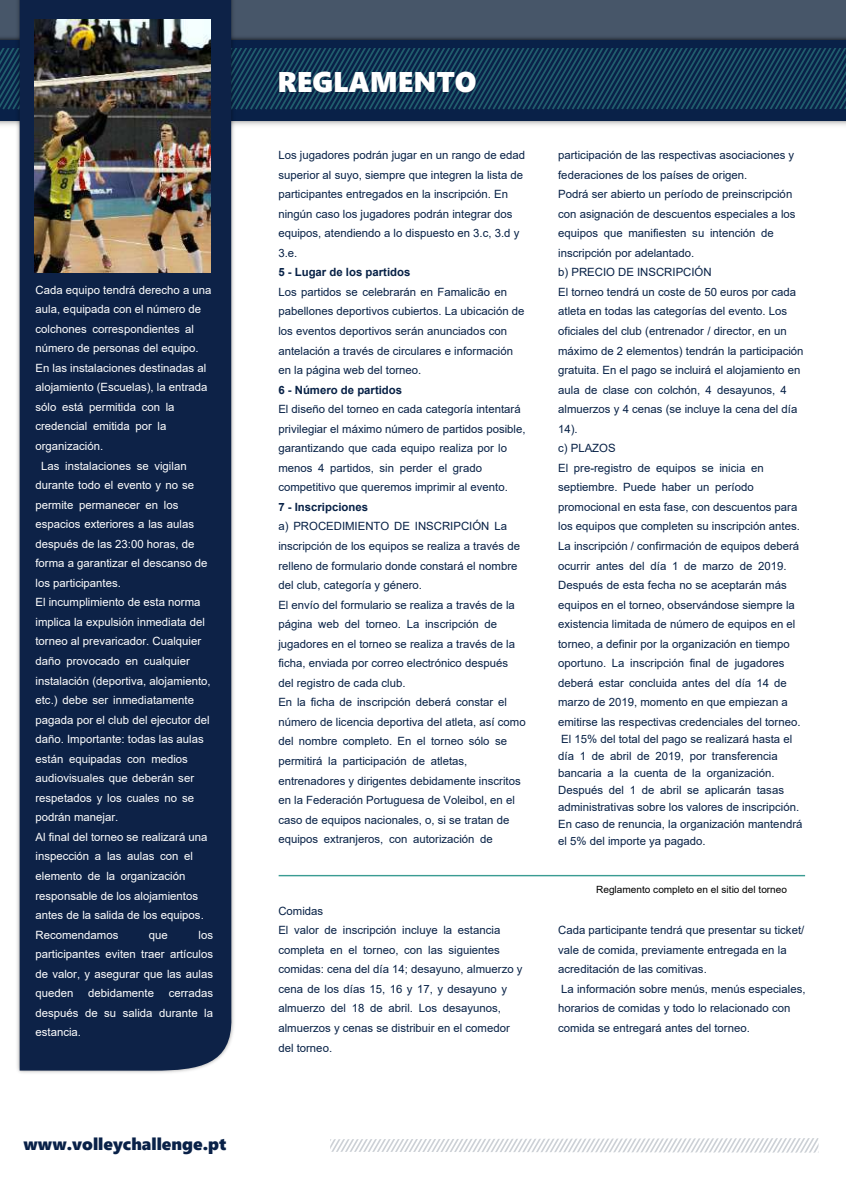
<style>
.page{position:relative;width:846px;height:1196px;background:#fff}
.page>*{position:absolute;margin:0;border:0;box-sizing:border-box;transform-origin:0 0}
.t1{font:28.4px "Segoe UI Black";color:#fff}
.t2{font:17px "Segoe UI Black";color:#092148}
.t3{font:11.4px/19.6px "Arial";color:#072146}
.t4{font:11.4px/19.6px "Arial";color:#fff;text-align:justify}
.t5{font:700 11.4px "Arial";color:#072146}
.t6{font:10px "Arial";color:#000}
</style>
<div class="page">
<div style="left:0;top:0;width:845px;height:61px;background:#475669"></div>
<div style="left:0;top:40px;width:845px;height:80px;background:#092148"></div>
<svg style="left:0;top:48px;width:845px;height:62px"></svg>
<svg style="left:330px;top:1138px;width:488px;height:14px"></svg>
<img style="left:14px;top:0;width:222px;height:1073px">
<div style="left:20px;top:0;width:212px;height:1070px;background:#0d2247"></div>
<hr style="left:278px;top:875px;width:526px;height:1px;background:#3a9c93">
<img style="left:276px;top:37px;width:530px;height:89px">
<img style="left:35px;top:19px;width:175px;height:253px">
<p class="t4" style="left:35px;top:281px;width:177px">Cada equipo tendrá derecho a una</p>
<p class="t4" style="left:35px;top:300px;width:167px">aula, equipada con el número de</p>
<p class="t4" style="left:35px;top:320px;width:160px">colchones correspondientes al</p>
<p class="t4" style="left:35px;top:339px;width:165px">número de personas del equipo.</p>
<p class="t4" style="left:35px;top:359px;width:172px">En las instalaciones destinadas al</p>
<p class="t4" style="left:35px;top:378px;width:173px">alojamiento (Escuelas), la entrada</p>
<p class="t4" style="left:35px;top:398px;width:140px">sólo está permitida con la</p>
<p class="t4" style="left:35px;top:417px;width:132px">credencial emitida por la</p>
<p class="t4" style="left:35px;top:437px;width:69px">organización.</p>
<p class="t4" style="left:41px;top:457px;width:147px">Las instalaciones se vigilan</p>
<p class="t4" style="left:35px;top:476px;width:160px">durante todo el evento y no se</p>
<p class="t4" style="left:35px;top:496px;width:144px">permite permanecer en los</p>
<p class="t4" style="left:35px;top:515px;width:160px">espacios exteriores a las aulas</p>
<p class="t4" style="left:35px;top:535px;width:160px">después de las 23:00 horas, de</p>
<p class="t4" style="left:35px;top:554px;width:173px">forma a garantizar el descanso de</p>
<p class="t4" style="left:35px;top:574px;width:87px">los participantes.</p>
<p class="t4" style="left:35px;top:593px;width:166px">El incumplimiento de esta norma</p>
<p class="t4" style="left:35px;top:613px;width:171px">implica la expulsión inmediata del</p>
<p class="t4" style="left:35px;top:632px;width:167px">torneo al prevaricador. Cualquier</p>
<p class="t4" style="left:35px;top:652px;width:156px">daño provocado en cualquier</p>
<p class="t4" style="left:35px;top:671px;width:177px">instalación (deportiva, alojamiento,</p>
<p class="t4" style="left:35px;top:691px;width:160px">etc.) debe ser inmediatamente</p>
<p class="t4" style="left:35px;top:711px;width:175px">pagada por el club del ejecutor del</p>
<p class="t4" style="left:35px;top:730px;width:170px">daño. Importante: todas las aulas</p>
<p class="t4" style="left:35px;top:750px;width:154px">están equipadas con medios</p>
<p class="t4" style="left:35px;top:769px;width:160px">audiovisuales que deberán ser</p>
<p class="t4" style="left:35px;top:789px;width:160px">respetados y los cuales no se</p>
<p class="t4" style="left:35px;top:808px;width:84px">podrán manejar.</p>
<p class="t4" style="left:35px;top:828px;width:173px">Al final del torneo se realizará una</p>
<p class="t4" style="left:35px;top:847px;width:159px">inspección a las aulas con el</p>
<p class="t4" style="left:35px;top:867px;width:151px">elemento de la organización</p>
<p class="t4" style="left:35px;top:886px;width:164px">responsable de los alojamientos</p>
<p class="t4" style="left:35px;top:906px;width:170px">antes de la salida de los equipos.</p>
<p class="t4" style="left:35px;top:925px;width:84px">Recomendamos</p>
<p class="t4" style="left:149px;top:925px;width:20px">que</p>
<p class="t4" style="left:35px;top:925px;width:179px;text-indent:163px">los participantes eviten traer artículos de valor, y asegurar que las aulas queden</p>
<p class="t4" style="left:35px;top:984px;width:179px;text-indent:133px">cerradas después de su salida durante la estancia.</p>
<p class="t4" style="left:88px;top:984px;width:67px">debidamente</p>
<h2 class="t2" style="left:23px;top:1137px;width:204px">www.volleychallenge.pt</h2>
<h1 class="t1" style="left:277px;top:71px;width:201px">REGLAMENTO</h1>
<p class="t3" style="left:278px;top:146px;width:248px">Los jugadores podrán jugar en un rango de edad superior al suyo, siempre que integren la lista de participantes entregados en la inscripción. En ningún caso los jugadores podrán integrar dos equipos, atendiendo a lo dispuesto en 3.c, 3.d y 3.e.</p>
<p class="t5" style="left:278px;top:268px;width:133px">5 - Lugar de los partidos</p>
<p class="t3" style="left:278px;top:283px;width:248px">Los partidos se celebrarán en Famalicão en pabellones deportivos cubiertos. La ubicación de los eventos deportivos serán anunciados con antelación a través de circulares e información en la página web del torneo.</p>
<p class="t5" style="left:278px;top:385px;width:125px">6 - Número de partidos</p>
<p class="t3" style="left:278px;top:400px;width:249px">El diseño del torneo en cada categoría intentará privilegiar el máximo número de partidos posible, garantizando que cada equipo realiza por lo menos 4 partidos, sin perder el grado competitivo que queremos imprimir al evento.</p>
<p class="t5" style="left:278px;top:502px;width:91px">7 - Inscripciones</p>
<p class="t3" style="left:278px;top:517px;width:249px">a) PROCEDIMIENTO DE INSCRIPCIÓN La inscripción de los equipos se realiza a través de relleno de formulario donde constará el nombre del club, categoría y género.<br>El envío del formulario se realiza a través de la página web del torneo. La inscripción de jugadores en el torneo se realiza a través de la ficha, enviada por correo electrónico después del registro de cada club.<br>En la ficha de inscripción deberá constar el número de licencia deportiva del atleta, así como del nombre completo. En el torneo sólo se permitirá la participación de atletas, entrenadores y dirigentes debidamente inscritos en la Federación Portuguesa de Voleibol, en el caso de equipos nacionales, o, si se tratan de equipos extranjeros, con autorización de</p>
<p class="t3" style="left:278px;top:902px;width:246px">Comidas<br>El valor de inscripción incluye la estancia completa en el torneo, con las siguientes comidas: cena del día 14; desayuno, almuerzo y cena de los días 15, 16 y 17, y desayuno y almuerzo del 18 de abril. Los desayunos, almuerzos y cenas se distribuir en el comedor del torneo.</p>
<p class="t3" style="left:558px;top:146px;width:247px">participación de las respectivas asociaciones y federaciones de los países de origen.<br>Podrá ser abierto un período de preinscripción con asignación de descuentos especiales a los equipos que manifiesten su intención de inscripción por adelantado.<br>b) PRECIO DE INSCRIPCIÓN<br>El torneo tendrá un coste de 50 euros por cada atleta en todas las categorías del evento. Los oficiales del club (entrenador / director, en un máximo de 2 elementos) tendrán la participación gratuita. En el pago se incluirá el alojamiento en aula de clase con colchón, 4 desayunos, 4 almuerzos y 4 cenas (se incluye la cena del día 14).<br>c) PLAZOS<br>El pre-registro de equipos se inicia en septiembre. Puede haber un período promocional en esta fase, con descuentos para los equipos que completen su inscripción antes.<br>La inscripción / confirmación de equipos deberá ocurrir antes del día 1 de marzo de 2019.<br>Después de esta fecha no se aceptarán más equipos en el torneo, observándose siempre la existencia limitada de número de equipos en el torneo, a definir por la organización en tiempo oportuno. La inscripción final de jugadores deberá estar concluida antes del día 14 de marzo de 2019, momento en que empiezan a emitirse las respectivas credenciales del torneo.</p>
<p class="t3" style="left:558px;top:731px;width:246px;line-height:17px">El 15% del total del pago se realizará hasta el día 1 de abril de 2019, por transferencia bancaria a la cuenta de la organización.<br>Después del 1 de abril se aplicarán tasas administrativas sobre los valores de inscripción.<br>En caso de renuncia, la organización mantendrá el 5% del importe ya pagado.</p>
<p class="t6" style="left:596px;top:886px;width:192px">Reglamento completo en el sitio del torneo</p>
<p class="t3" style="left:558px;top:921px;width:249px">Cada participante tendrá que presentar su ticket/ vale de comida, previamente entregada en la acreditación de las comitivas.<br>La información sobre menús, menús especiales, horarios de comidas y todo lo relacionado con comida se entregará antes del torneo.</p>
</div>
